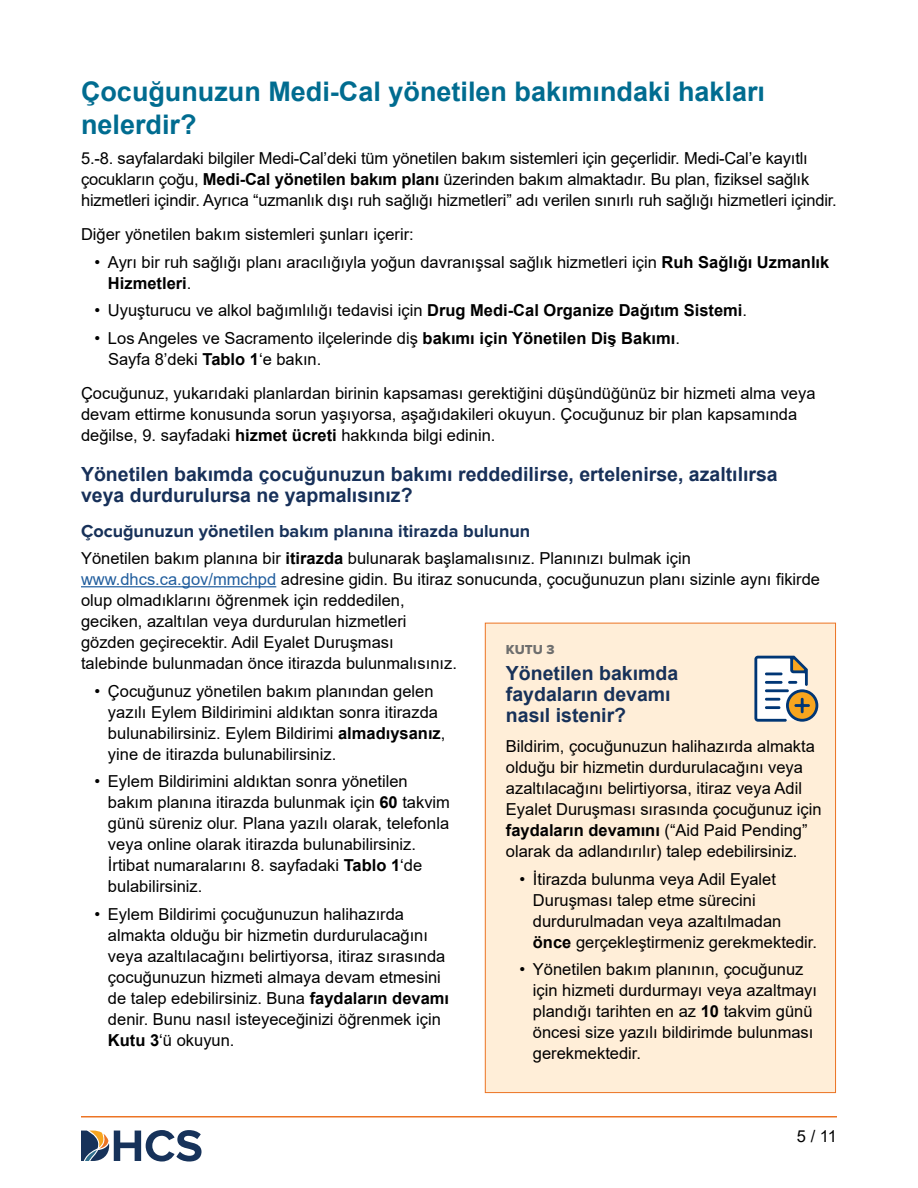
<style>
.page{position:relative;width:918px;height:1188px;background:#fff}
.page>*{position:absolute;margin:0;border:0;box-sizing:border-box;transform-origin:0 0}
.t1{font:700 27px/33px "Arial";color:#006c90}
.t2{font:700 19.5px/21px "Arial";color:#173059}
.t3{font:700 19.5px/21px "Arial";color:#173159}
.t4{font:700 18px "Proxima Nova";color:#173159}
.t5{font:16.5px/21px "Arial";color:#000}
.t6{font:800 13.5px "Proxima Nova";color:#6e6e6e}
.s1{font-weight:700}
.s2{color:#215e9e}
</style>
<div class="page">
<hr style="left:81px;top:1116px;width:756px;height:2px;background:#ec7424">
<svg style="left:81px;top:1130px;width:121px;height:32px"></svg>
<div style="left:485px;top:623px;width:351px;height:470px;background:#ffeed8"></div>
<hr style="left:81px;top:586px;width:195px;height:1px;background:#215e9e">
<svg style="left:754px;top:656px;width:64px;height:66px;background:#b9bab7"></svg>
<h2 class="t1" style="left:81px;top:75px;width:686px">Çocuğunuzun Medi-Cal yönetilen bakımındaki hakları nelerdir?</h2>
<p class="t5" style="left:81px;top:148px;width:757px">5.-8. sayfalardaki bilgiler Medi-Cal’deki tüm yönetilen bakım sistemleri için geçerlidir. Medi-Cal’e kayıtlı çocukların çoğu, <span class="s1">Medi-Cal yönetilen bakım planı</span> üzerinden bakım almaktadır. Bu plan, fiziksel sağlık hizmetleri içindir. Ayrıca “uzmanlık dışı ruh sağlığı hizmetleri” adı verilen sınırlı ruh sağlığı hizmetleri içindir.</p>
<p class="t5" style="left:81px;top:224px;width:334px">Diğer yönetilen bakım sistemleri şunları içerir:</p>
<p class="t5" style="left:108px;top:251px;width:723px;text-indent:-13px">• Ayrı bir ruh sağlığı planı aracılığıyla yoğun davranışsal sağlık hizmetleri için <span class="s1">Ruh Sağlığı Uzmanlık<br>Hizmetleri</span>.</p>
<p class="t5" style="left:94px;top:300px;width:654px">• Uyuşturucu ve alkol bağımlılığı tedavisi için <span class="s1">Drug Medi-Cal Organize Dağıtım Sistemi</span>.</p>
<p class="t5" style="left:108px;top:327px;width:573px;text-indent:-14px">• Los Angeles ve Sacramento ilçelerinde diş <span class="s1">bakımı için Yönetilen Diş Bakımı</span>.<br>Sayfa 8’deki <span class="s1">Tablo 1</span>‘e bakın.</p>
<p class="t5" style="left:81px;top:382px;width:736px">Çocuğunuz, yukarıdaki planlardan birinin kapsaması gerektiğini düşündüğünüz bir hizmeti alma veya devam ettirme konusunda sorun yaşıyorsa, aşağıdakileri okuyun. Çocuğunuz bir plan kapsamında değilse, 9. sayfadaki <span class="s1">hizmet ücreti</span> hakkında bilgi edinin.</p>
<h3 class="t2" style="left:81px;top:464px;width:698px">Yönetilen bakımda çocuğunuzun bakımı reddedilirse, ertelenirse, azaltılırsa veya durdurulursa ne yapmalısınız?</h3>
<h4 class="t4" style="left:81px;top:520px;width:451px">Çocuğunuzun yönetilen bakım planına itirazda bulunun</h4>
<p class="t5" style="left:81px;top:548px;width:741px">Yönetilen bakım planına bir <span class="s1">itirazda</span> bulunarak başlamalısınız. Planınızı bulmak için <span class="s2">www.dhcs.ca.gov/mmchpd</span> adresine gidin. Bu itiraz sonucunda, çocuğunuzun planı sizinle aynı fikirde olup olmadıklarını öğrenmek için reddedilen,<br>geciken, azaltılan veya durdurulan hizmetleri<br>gözden geçirecektir. Adil Eyalet Duruşması<br>talebinde bulunmadan önce itirazda bulunmalısınız.</p>
<p class="t5" style="left:108px;top:680px;width:339px;text-indent:-13px">• Çocuğunuz yönetilen bakım planından gelen yazılı Eylem Bildirimini aldıktan sonra itirazda bulunabilirsiniz. Eylem Bildirimi <span class="s1">almadıysanız</span>, yine de itirazda bulunabilirsiniz.</p>
<p class="t5" style="left:108px;top:771px;width:344px;text-indent:-13px">• Eylem Bildirimini aldıktan sonra yönetilen bakım planına itirazda bulunmak için <span class="s1">60</span> takvim günü süreniz olur. Plana yazılı olarak, telefonla veya online olarak itirazda bulunabilirsiniz.<br>İrtibat numaralarını 8. sayfadaki <span class="s1">Tablo 1</span>‘de bulabilirsiniz.</p>
<p class="t5" style="left:108px;top:903px;width:343px;text-indent:-13px">• Eylem Bildirimi çocuğunuzun halihazırda almakta olduğu bir hizmetin durdurulacağını veya azaltılacağını belirtiyorsa, itiraz sırasında çocuğunuzun hizmeti almaya devam etmesini de talep edebilirsiniz. Buna <span class="s1">faydaların devamı </span>denir. Bunu nasıl isteyeceğinizi öğrenmek için <span class="s1">Kutu 3</span>‘ü okuyun.</p>
<p class="t6" style="left:506px;top:642px;width:50px">KUTU 3</p>
<h3 class="t3" style="left:506px;top:663px;width:174px">Yönetilen bakımda faydaların devamı nasıl istenir?</h3>
<p class="t5" style="left:506px;top:736px;width:317px">Bildirim, çocuğunuzun halihazırda almakta olduğu bir hizmetin durdurulacağını veya azaltılacağını belirtiyorsa, itiraz veya Adil Eyalet Duruşması sırasında çocuğunuz için <span class="s1">faydaların devamını</span> (“Aid Paid Pending” olarak da adlandırılır) talep edebilirsiniz.</p>
<p class="t5" style="left:533px;top:869px;width:286px;text-indent:-13px">• İtirazda bulunma veya Adil Eyalet Duruşması talep etme sürecini durdurulmadan veya azaltılmadan <span class="s1">önce</span> gerçekleştirmeniz gerekmektedir.</p>
<p class="t5" style="left:533px;top:959px;width:286px;text-indent:-13px">• Yönetilen bakım planının, çocuğunuz için hizmeti durdurmayı veya azaltmayı plandığı tarihten en az <span class="s1">10</span> takvim günü öncesi size yazılı bildirimde bulunması gerekmektedir.</p>
<p class="t5" style="left:797px;top:1126px;width:42px">5 / 11</p>
</div>
